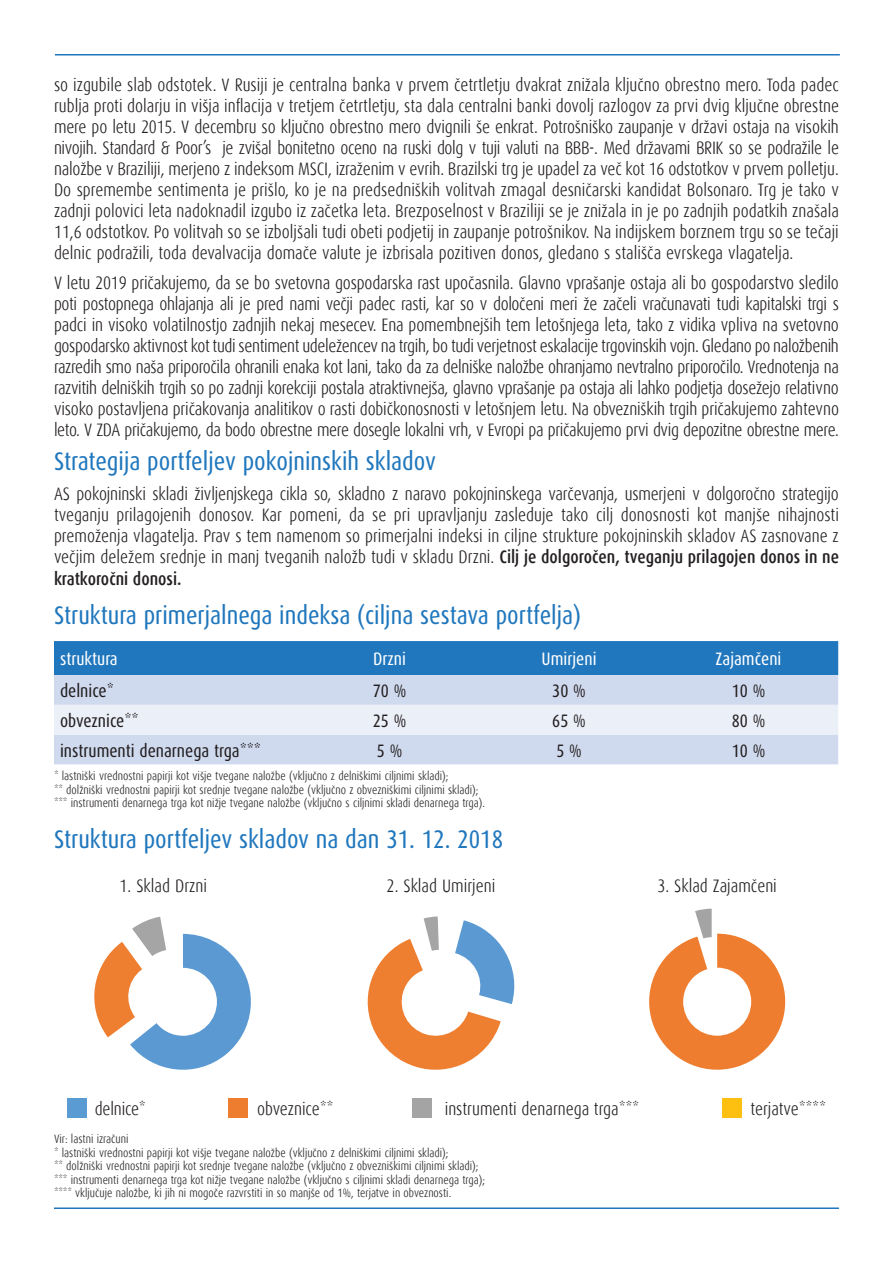
<style>
.page{position:relative;width:893px;height:1263px;background:#fff}
.page>*{position:absolute;margin:0;border:0;box-sizing:border-box;transform-origin:0 0}
.t1{font:25.5px "Dax Condensed";color:#2077bd}
.t2{font:300 18px/21px "Dax Condensed";color:#231f20;text-align:justify}
.t3{font:18px "Dax Condensed";color:#231f20}
.t4{font:18px "Dax Condensed";color:#fff}
.t5{font:300 12px/13.5px "Dax Condensed";color:#231f20}
.s1{font-weight:500}
</style>
<div class="page">
<hr style="left:54px;top:1207px;width:785px;height:2px;background:#2077bd">
<hr style="left:55px;top:54px;width:785px;height:2px;background:#2077bd">
<div style="left:54px;top:641px;width:784px;height:34px;background:#2077bd"></div>
<div style="left:54px;top:675px;width:784px;height:89px;background:#d0daee"></div>
<div style="left:54px;top:705px;width:784px;height:30px;background:#ebeff8"></div>
<div style="left:229px;top:1098px;width:19px;height:19px;background:#ee7d30"></div>
<div style="left:723px;top:1098px;width:19px;height:19px;background:#fdc011"></div>
<div style="left:412px;top:1098px;width:20px;height:19px;background:#a5a4a4"></div>
<div style="left:67px;top:1098px;width:19px;height:19px;background:#5a9bd3"></div>
<svg style="left:94px;top:917px;width:157px;height:153px"></svg>
<svg style="left:367px;top:916px;width:148px;height:154px"></svg>
<svg style="left:649px;top:909px;width:137px;height:161px"></svg>
<p class="t2" style="left:54px;top:75px;width:787px">so izgubile slab odstotek. V Rusiji je centralna banka v prvem četrtletju dvakrat znižala ključno obrestno mero. Toda padec rublja proti dolarju in višja inflacija v tretjem četrtletju, sta dala centralni banki dovolj razlogov za prvi dvig ključne obrestne mere po letu 2015. V decembru so ključno obrestno mero dvignili še enkrat. Potrošniško zaupanje v državi ostaja na visokih nivojih. Standard &amp; Poor’s je zvišal bonitetno oceno na ruski dolg v tuji valuti na BBB-. Med državami BRIK so se podražile le naložbe v Braziliji, merjeno z indeksom MSCI, izraženim v evrih. Brazilski trg je upadel za več kot 16 odstotkov v prvem polletju.<br>Do spremembe sentimenta je prišlo, ko je na predsedniških volitvah zmagal desničarski kandidat Bolsonaro. Trg je tako v zadnji polovici leta nadoknadil izgubo iz začetka leta. Brezposelnost v Braziliji se je znižala in je po zadnjih podatkih znašala 11,6 odstotkov. Po volitvah so se izboljšali tudi obeti podjetij in zaupanje potrošnikov. Na indijskem borznem trgu so se tečaji delnic podražili, toda devalvacija domače valute je izbrisala pozitiven donos, gledano s stališča evrskega vlagatelja.</p>
<p class="t2" style="left:54px;top:272px;width:787px">V letu 2019 pričakujemo, da se bo svetovna gospodarska rast upočasnila. Glavno vprašanje ostaja ali bo gospodarstvo sledilo poti postopnega ohlajanja ali je pred nami večji padec rasti, kar so v določeni meri že začeli vračunavati tudi kapitalski trgi s padci in visoko volatilnostjo zadnjih nekaj mesecev. Ena pomembnejših tem letošnjega leta, tako z vidika vpliva na svetovno gospodarsko aktivnost kot tudi sentiment udeležencev na trgih, bo tudi verjetnost eskalacije trgovinskih vojn. Gledano po naložbenih razredih smo naša priporočila ohranili enaka kot lani, tako da za delniške naložbe ohranjamo nevtralno priporočilo. Vrednotenja na razvitih delniških trgih so po zadnji korekciji postala atraktivnejša, glavno vprašanje pa ostaja ali lahko podjetja dosežejo relativno visoko postavljena pričakovanja analitikov o rasti dobičkonosnosti v letošnjem letu. Na obvezniških trgih pričakujemo zahtevno leto. V ZDA pričakujemo, da bodo obrestne mere dosegle lokalni vrh, v Evropi pa pričakujemo prvi dvig depozitne obrestne mere.</p>
<h1 class="t1" style="left:54px;top:448px;width:383px">Strategija portfeljev pokojninskih skladov</h1>
<p class="t2" style="left:54px;top:483px;width:786px">AS pokojninski skladi življenjskega cikla so, skladno z naravo pokojninskega varčevanja, usmerjeni v dolgoročno strategijo tveganju prilagojenih donosov. Kar pomeni, da se pri upravljanju zasleduje tako cilj donosnosti kot manjše nihajnosti premoženja vlagatelja. Prav s tem namenom so primerjalni indeksi in ciljne strukture pokojninskih skladov AS zasnovane z večjim deležem srednje in manj tveganih naložb tudi v skladu Drzni. <span class="s1">Cilj je dolgoročen, tveganju prilagojen donos in ne kratkoročni donosi.</span></p>
<h1 class="t1" style="left:54px;top:601px;width:529px">Struktura primerjalnega indeksa (ciljna sestava portfelja)</h1>
<p class="t4" style="left:60px;top:649px;width:59px">struktura</p>
<p class="t4" style="left:373px;top:649px;width:34px">Drzni</p>
<p class="t4" style="left:542px;top:649px;width:56px">Umirjeni</p>
<p class="t4" style="left:716px;top:649px;width:67px">Zajamčeni</p>
<p class="t3" style="left:60px;top:681px;width:55px">delnice*</p>
<p class="t3" style="left:373px;top:681px;width:35px">70 %</p>
<p class="t3" style="left:552px;top:681px;width:35px">30 %</p>
<p class="t3" style="left:732px;top:681px;width:35px">10 %</p>
<p class="t3" style="left:60px;top:711px;width:80px">obveznice**</p>
<p class="t3" style="left:373px;top:711px;width:35px">25 %</p>
<p class="t3" style="left:552px;top:711px;width:35px">65 %</p>
<p class="t3" style="left:732px;top:711px;width:35px">80 %</p>
<p class="t3" style="left:60px;top:740px;width:202px">instrumenti denarnega trga***</p>
<p class="t3" style="left:377px;top:740px;width:27px">5 %</p>
<p class="t3" style="left:556px;top:740px;width:27px">5 %</p>
<p class="t3" style="left:732px;top:740px;width:35px">10 %</p>
<p class="t5" style="left:54px;top:769px;width:433px">* lastniški vrednostni papirji kot višje tvegane naložbe (vključno z delniškimi ciljnimi skladi);<br>** dolžniški vrednostni papirji kot srednje tvegane naložbe (vključno z obvezniškimi ciljnimi skladi); *** instrumenti denarnega trga kot nižje tvegane naložbe (vključno s ciljnimi skladi denarnega trga).</p>
<h1 class="t1" style="left:54px;top:825px;width:451px">Struktura portfeljev skladov na dan 31. 12. 2018</h1>
<p class="t2" style="left:120px;top:876px;width:89px">1. Sklad Drzni</p>
<p class="t2" style="left:387px;top:876px;width:110px">2. Sklad Umirjeni</p>
<p class="t2" style="left:657px;top:876px;width:121px">3. Sklad Zajamčeni</p>
<p class="t2" style="left:95px;top:1098px;width:52px">delnice*</p>
<p class="t2" style="left:257px;top:1098px;width:78px">obveznice**</p>
<p class="t2" style="left:445px;top:1098px;width:196px">instrumenti denarnega trga***</p>
<p class="t2" style="left:750px;top:1098px;width:77px">terjatve****</p>
<p class="t5" style="left:54px;top:1132px;width:433px">Vir: lastni izračuni<br>* lastniški vrednostni papirji kot višje tvegane naložbe (vključno z delniškimi ciljnimi skladi);<br>** dolžniški vrednostni papirji kot srednje tvegane naložbe (vključno z obvezniškimi ciljnimi skladi); *** instrumenti denarnega trga kot nižje tvegane naložbe (vključno s ciljnimi skladi denarnega trga); **** vključuje naložbe, ki jih ni mogoče razvrstiti in so manjše od 1%, terjatve in obveznosti.</p>
</div>
